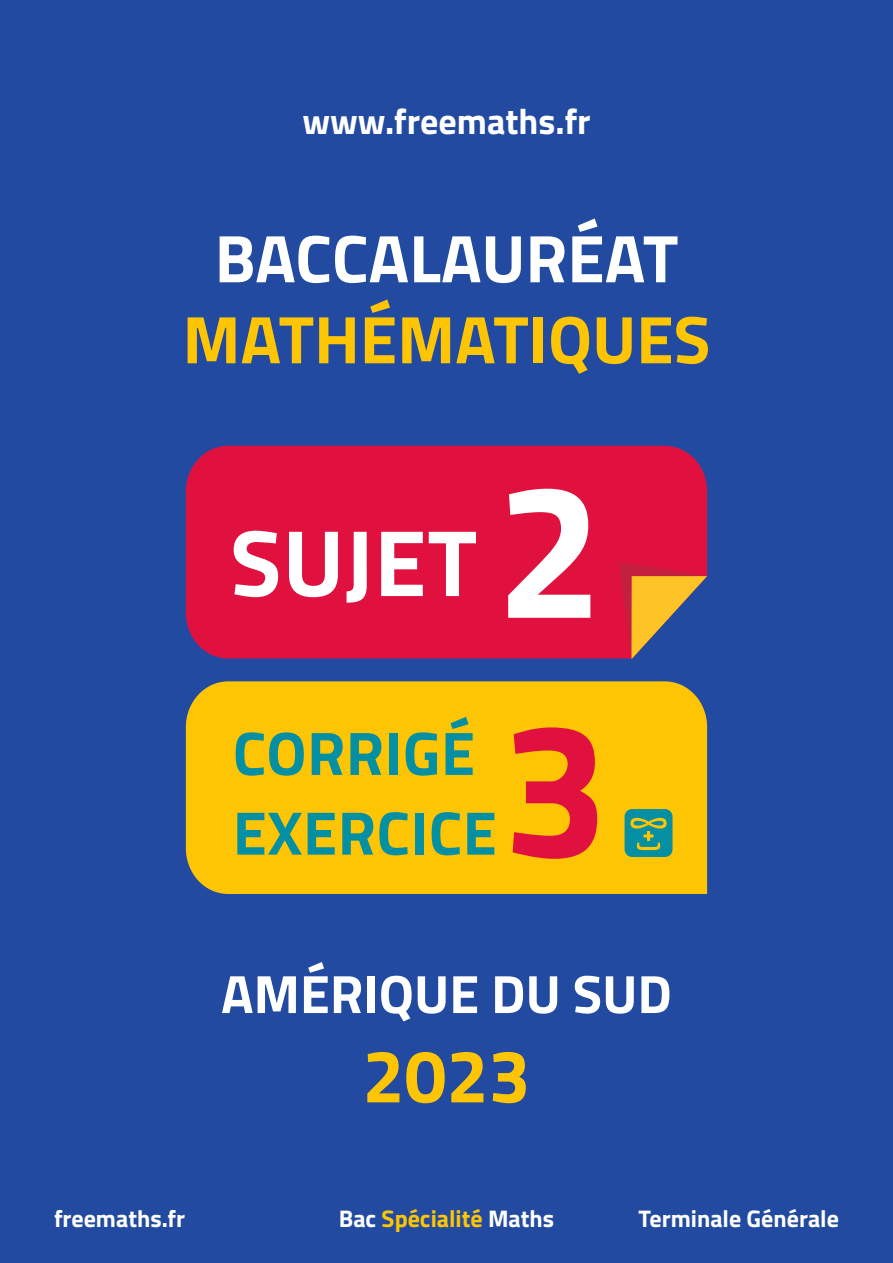
<style>
.page{position:relative;width:893px;height:1263px;background:#214aa0}
.page>*{position:absolute;margin:0;border:0;box-sizing:border-box;transform-origin:0 0}
.t1{font:700 192px "Titillium";color:#e1113f}
.t2{font:700 94.5px "Titillium";letter-spacing:.01em;color:#fff}
.t3{font:700 75px "Titillium";color:#fdc504}
.t4{font:700 67.5px "Titillium";color:#fdc504}
.t5{font:700 67.5px "Titillium";color:#fff}
.t6{font:700 61.5px/79.7px "Titillium";letter-spacing:.01em;color:#048fa2}
.t7{font:700 54px "Titillium";color:#fff}
.t8{font:700 36px "Titillium";color:#fff}
.t9{font:700 24px "Titillium";color:#fff}
.t10{font:700 24px "Titillium";color:#fdc504}
.s1{font-size:192px}
.s2{color:#fff}
</style>
<div class="page">
<div style="left:186px;top:446px;width:521px;height:212px;background:#e1113f"></div>
<div style="left:186px;top:681px;width:521px;height:213px;background:#fdc504"></div>
<svg style="left:618px;top:562px;width:89px;height:97px"></svg>
<svg style="left:625px;top:809px;width:47px;height:48px;background:#2f9886"></svg>
<h3 class="t8" style="left:302px;top:94px;width:290px">www.freemaths.fr</h3>
<h3 class="t5" style="left:215px;top:207px;width:465px">BACCALAURÉAT</h3>
<h3 class="t4" style="left:183px;top:288px;width:529px">MATHÉMATIQUES</h3>
<h2 class="t2" style="left:230px;top:491px;width:375px">SUJET <span class="s1">2</span></h2>
<h3 class="t6" style="left:233px;top:710px;width:266px">CORRIGÉ<br>EXERCICE</h3>
<p class="t1" style="left:502px;top:643px;width:109px">3</p>
<h3 class="t7" style="left:221px;top:953px;width:452px">AMÉRIQUE DU SUD</h3>
<h3 class="t3" style="left:362px;top:1019px;width:169px">2023</h3>
<p class="t9" style="left:54px;top:1200px;width:133px">freemaths.fr</p>
<p class="t10" style="left:339px;top:1200px;width:217px"><span class="s2">Bac</span> Spécialité <span class="s2">Maths</span></p>
<p class="t9" style="left:639px;top:1200px;width:202px">Terminale Générale</p>
</div>
